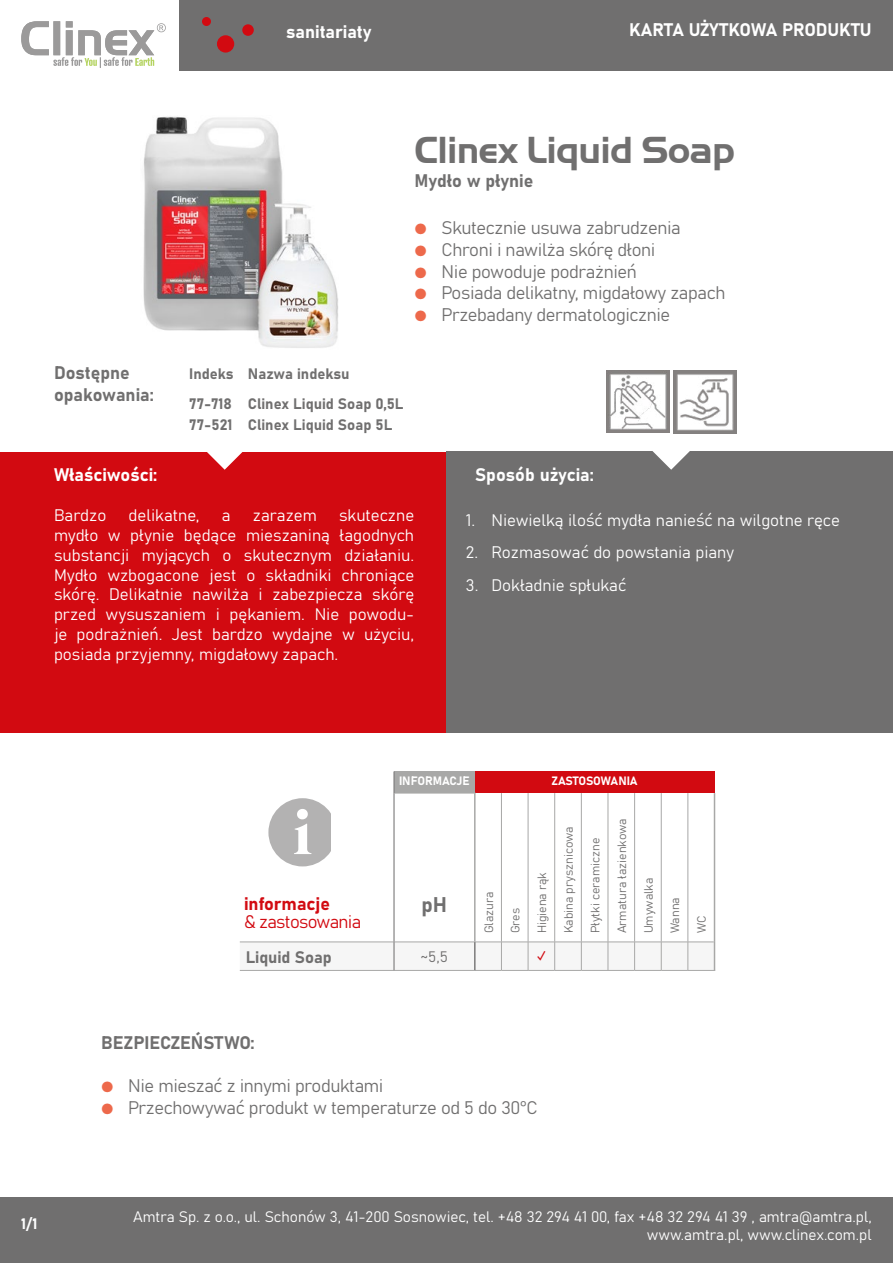
<style>
.page{position:relative;width:893px;height:1263px;background:#fff}
.page>*{position:absolute;margin:0;border:0;box-sizing:border-box;transform-origin:0 0}
.t1{font:700 39px "Handel Got D";letter-spacing:-.02em;color:#706f6f}
.t2{font:21px "Bahnschrift";color:#706f6f}
.t3{font:18px "Bahnschrift";letter-spacing:-.02em;color:#706f6f}
.t4{font:18px "Bahnschrift";color:#fff}
.t5{font:18px/21.6px "Bahnschrift";color:#706f6f}
.t6{font:18px/18px "Bahnschrift";letter-spacing:-.04em;color:#d20a11}
.t7{font:16.5px/19.8px "Bahnschrift";color:#fff;text-align:justify}
.t8{font:16.5px "Bahnschrift";color:#706f6f}
.t9{font:15px/18px "Bahnschrift";color:#fff;text-align:right}
.t10{font:15px/30.2px "Bahnschrift";color:#706f6f}
.t11{font:700 15px "Proxima Nova Cond";color:#d20a11}
.t12{font:12px/26.4px "Bahnschrift";color:#706f6f}
.t13{font:12px "Bahnschrift";color:#fff}
.s1{font-family:"Proxima Nova";font-weight:900;color:#ed694b}
</style>
<div class="page">
<div style="left:0;top:452px;width:446px;height:281px;background:#d20a11"></div>
<div style="left:446px;top:451px;width:447px;height:282px;background:#706f6f"></div>
<svg style="left:207px;top:452px;width:36px;height:18px"></svg>
<svg style="left:652px;top:391px;width:59px;height:79px"></svg>
<div style="left:394px;top:771px;width:81px;height:22px;background:#a8a8a7"></div>
<div style="left:475px;top:771px;width:239px;height:22px;background:#d20a11"></div>
<hr style="left:395px;top:793px;width:81px;height:1px;background:#a8a8a7">
<hr style="left:393px;top:771px;width:2px;height:22px;background:#7c7b7b">
<hr style="left:393px;top:793px;width:2px;height:149px;background:#7c7b7b">
<hr style="left:474px;top:793px;width:2px;height:149px;background:#a8a8a7">
<hr style="left:714px;top:793px;width:1px;height:149px;background:#a8a8a7">
<hr style="left:501px;top:793px;width:1px;height:149px;background:#a8a8a7">
<hr style="left:528px;top:793px;width:1px;height:149px;background:#a8a8a7">
<hr style="left:554px;top:793px;width:1px;height:149px;background:#a8a8a7">
<hr style="left:581px;top:793px;width:1px;height:149px;background:#a8a8a7">
<hr style="left:608px;top:793px;width:1px;height:149px;background:#a8a8a7">
<hr style="left:634px;top:793px;width:1px;height:149px;background:#a8a8a7">
<hr style="left:661px;top:793px;width:1px;height:149px;background:#a8a8a7">
<hr style="left:688px;top:793px;width:1px;height:149px;background:#a8a8a7">
<svg style="left:240px;top:942px;width:475px;height:29px"></svg>
<svg style="left:268px;top:798px;width:62px;height:68px"></svg>
<div style="left:179px;top:0;width:714px;height:70px;background:#706f6f"></div>
<svg style="left:21px;top:21px;width:145px;height:47px"></svg>
<div style="left:0;top:1197px;width:893px;height:66px;background:#706f6f"></div>
<div style="left:217px;top:35px;width:17px;height:18px;background:#d20a11;border-radius:50%"></div>
<div style="left:242px;top:24px;width:12px;height:12px;background:#d20a11;border-radius:50%"></div>
<div style="left:202px;top:17px;width:9px;height:9px;background:#d20a11;border-radius:50%"></div>
<img style="left:606px;top:370px;width:63px;height:63px">
<img style="left:674px;top:370px;width:63px;height:63px">
<img style="left:143px;top:116px;width:195px;height:232px">
<p class="t4" style="left:286px;top:18px;width:87px">sanitariaty</p>
<p class="t4" style="left:629px;top:16px;width:244px">KARTA UŻYTKOWA PRODUKTU</p>
<h1 class="t1" style="left:415px;top:128px;width:322px">Clinex Liquid Soap</h1>
<p class="t5" style="left:415px;top:168px;width:120px">Mydło w płynie</p>
<p class="t3" style="left:415px;top:214px;width:268px"><span class="s1">●</span> Skutecznie usuwa zabrudzenia</p>
<p class="t3" style="left:415px;top:236px;width:242px"><span class="s1">●</span> Chroni i nawilża skórę dłoni</p>
<p class="t3" style="left:415px;top:258px;width:224px"><span class="s1">●</span> Nie powoduje podrażnień</p>
<p class="t3" style="left:415px;top:279px;width:312px"><span class="s1">●</span> Posiada delikatny, migdałowy zapach</p>
<p class="t3" style="left:415px;top:301px;width:257px"><span class="s1">●</span> Przebadany dermatologicznie</p>
<p class="t5" style="left:54px;top:361px;width:101px">Dostępne opakowania:</p>
<p class="t10" style="left:189px;top:357px;width:216px">Indeks Nazwa indeksu<br>77-718 Clinex Liquid Soap 0,5L</p>
<p class="t10" style="left:189px;top:409px;width:205px">77-521 Clinex Liquid Soap 5L</p>
<p class="t4" style="left:54px;top:461px;width:105px">Właściwości:</p>
<p class="t4" style="left:475px;top:461px;width:120px">Sposób użycia:</p>
<p class="t7" style="left:54px;top:504px;width:362px;text-indent:285px">skuteczne mydło w płynie będące mieszaniną łagodnych substancji myjących o skutecznym działaniu.<br>Mydło wzbogacone jest o składniki chroniące skórę. Delikatnie nawilża i zabezpiecza skórę przed wysuszaniem i pękaniem. Nie powodu&shy;je podrażnień. Jest bardzo wydajne w użyciu, posiada przyjemny, migdałowy zapach.</p>
<p class="t7" style="left:466px;top:509px;width:376px">1. Niewielką ilość mydła nanieść na wilgotne ręce</p>
<p class="t7" style="left:54px;top:504px;width:54px">Bardzo</p>
<p class="t7" style="left:129px;top:504px;width:73px">delikatne,</p>
<p class="t7" style="left:222px;top:504px;width:10px">a</p>
<p class="t7" style="left:253px;top:504px;width:65px">zarazem</p>
<p class="t7" style="left:466px;top:541px;width:270px">2. Rozmasować do powstania piany</p>
<p class="t7" style="left:466px;top:574px;width:162px">3. Dokładnie spłukać</p>
<p class="t9" style="left:21px;top:1213px;width:18px">1/1</p>
<p class="t6" style="left:244px;top:894px;width:119px">informacje<br>&amp; zastosowania</p>
<p class="t13" style="left:399px;top:772px;width:72px">INFORMACJE</p>
<p class="t13" style="left:552px;top:772px;width:88px">ZASTOSOWANIA</p>
<p class="t2" style="left:421px;top:889px;width:27px">pH</p>
<p class="t12" style="left:475px;top:933px;width:43px;rotate:-90deg">Glazura<br>Gres</p>
<p class="t12" style="left:528px;top:933px;width:63px;rotate:-90deg">Higiena rąk</p>
<p class="t12" style="left:555px;top:933px;width:109px;rotate:-90deg">Kabina prysznicowa</p>
<p class="t12" style="left:581px;top:933px;width:97px;rotate:-90deg">Płytki ceramiczne</p>
<p class="t12" style="left:608px;top:933px;width:117px;rotate:-90deg">Armatura łazienkowa</p>
<p class="t12" style="left:634px;top:933px;width:57px;rotate:-90deg">Umywalka</p>
<p class="t8" style="left:246px;top:944px;width:88px">Liquid Soap</p>
<p class="t10" style="left:421px;top:941px;width:29px">~5,5</p>
<p class="t11" style="left:537px;top:946px;width:9px">✓</p>
<p class="t12" style="left:661px;top:933px;width:38px;rotate:-90deg">Wanna<br>WC</p>
<p class="t5" style="left:101px;top:1030px;width:155px">BEZPIECZEŃSTWO:</p>
<p class="t3" style="left:101px;top:1072px;width:284px"><span class="s1">●</span> Nie mieszać z innymi produktami</p>
<p class="t3" style="left:101px;top:1094px;width:438px"><span class="s1">●</span> Przechowywać produkt w temperaturze od 5 do 30°C</p>
<p class="t9" style="left:133px;top:1207px;width:740px">Amtra Sp. z o.o., ul. Schonów 3, 41-200 Sosnowiec, tel. +48 32 294 41 00, fax +48 32 294 41 39 , amtra@amtra.pl, www.amtra.pl, www.clinex.com.pl</p>
</div>
